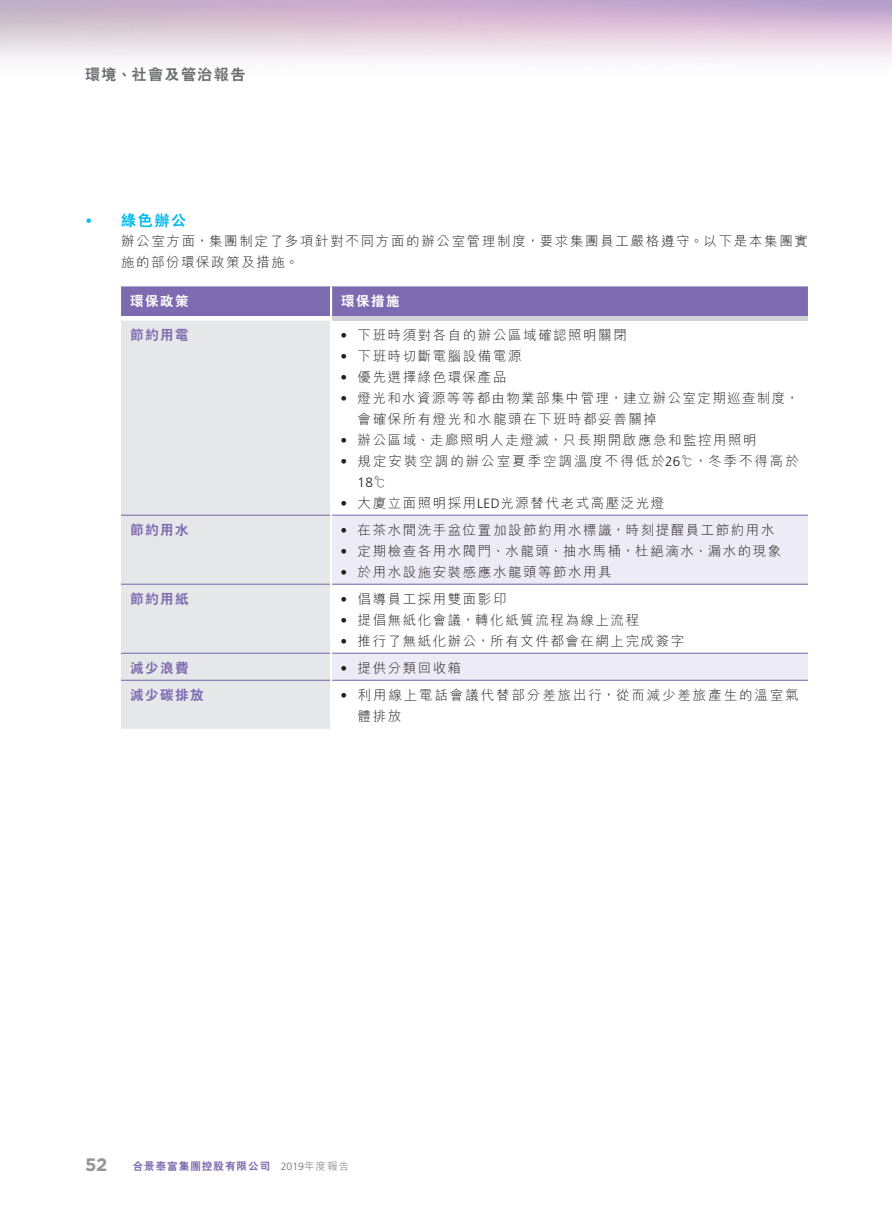
<style>
.page{position:relative;width:893px;height:1212px;background:#fff}
.page>*{position:absolute;margin:0;border:0;box-sizing:border-box;transform-origin:0 0}
.t1{font:700 18px "Gotham";color:#939598}
.t2{font:800 15px "C Hei 2 HK";letter-spacing:.1em;color:#6c6d70}
._04___H2{font:800 15px "C Hei 2 HK";color:#00baf1}
._07_IN0{font:300 13.5px/21px "M Hei HK";letter-spacing:.115em;color:#231f20}
._12___P2{font:300 13.5px/21px "M Hei HK";letter-spacing:.125em;color:#231f20}
._07_IN0-2{font:300 13.5px/21px "M Hei HK";letter-spacing:.145em;color:#231f20}
._07_IN0-3{font:300 13.5px/21px "M Hei HK";letter-spacing:.14em;color:#231f20}
._15_Table_Stub{font:800 13.5px "C Hei 2 HK";letter-spacing:.115em;color:#7c6bb0}
._01_Body_Text{font:800 13.5px "C Hei 2 HK";letter-spacing:.115em;color:#fff}
.t3{font:800 10.5px "C Hei 2 HK";letter-spacing:.1em;color:#7c6bb0}
.s1{font-family:"Gotham";font-weight:700}
.s2{font-family:"Frutiger LT Std"}
.s3{font-family:"Frutiger LT Std";font-weight:300;color:#6c6d70}
.s4{font-family:"M Hei HK";font-weight:300;color:#6c6d70}
</style>
<div class="page">
<div style="left:121px;top:321px;width:209px;height:408px;background:#e6e7e9"></div>
<svg style="left:332px;top:516px;width:476px;height:164px;fill:#edebf5"></svg>
<svg style="left:121px;top:286px;width:687px;height:35px;background:#8c7db8"></svg>
<hr style="left:121px;top:515px;width:209px;height:1px;background:#7c6bb0">
<hr style="left:332px;top:515px;width:476px;height:1px;background:#7c6bb0">
<hr style="left:121px;top:584px;width:209px;height:1px;background:#7c6bb0">
<hr style="left:332px;top:584px;width:476px;height:1px;background:#7c6bb0">
<hr style="left:121px;top:653px;width:209px;height:1px;background:#7c6bb0">
<hr style="left:332px;top:653px;width:476px;height:1px;background:#7c6bb0">
<hr style="left:121px;top:680px;width:209px;height:1px;background:#7c6bb0">
<hr style="left:332px;top:680px;width:476px;height:1px;background:#7c6bb0">
<p class="t2" style="left:85px;top:65px;width:162px">環境、社會及管治報告</p>
<p class="_04___H2" style="left:85px;top:210px;width:103px"><span class="s1">•</span> 綠色辦公</p>
<p class="_12___P2" style="left:121px;top:230px;width:689px">辦公室方面，集團制定了多項針對不同方面的辦公室管理制度，要求集團員工嚴格遵守。以下是本集團實施的部份環保政策及措施。</p>
<p class="_01_Body_Text" style="left:130px;top:292px;width:60px">環保政策</p>
<p class="_01_Body_Text" style="left:341px;top:292px;width:60px">環保措施</p>
<p class="_15_Table_Stub" style="left:130px;top:326px;width:60px">節約用電</p>
<p class="_07_IN0" style="left:341px;top:324px;width:288px"><span class="s2">•</span> 下班時須對各自的辦公區域確認照明關閉</p>
<p class="_07_IN0" style="left:341px;top:345px;width:182px"><span class="s2">•</span> 下班時切斷電腦設備電源</p>
<p class="_07_IN0" style="left:341px;top:366px;width:167px"><span class="s2">•</span> 優先選擇綠色環保產品</p>
<p class="_07_IN0" style="left:358px;top:387px;width:443px;text-indent:-17px"><span class="s2">•</span> 燈光和水資源等等都由物業部集中管理，建立辦公室定期巡查制度，會確保所有燈光和水龍頭在下班時都妥善關掉</p>
<p class="_07_IN0" style="left:341px;top:429px;width:418px"><span class="s2">•</span> 辦公區域、走廊照明人走燈滅，只長期開啟應急和監控用照明</p>
<p class="_07_IN0-2" style="left:358px;top:450px;width:443px;text-indent:-17px"><span class="s2">•</span> 規定安裝空調的辦公室夏季空調溫度不得低於<span class="s2">26</span>℃，冬季不得高於<br><span class="s2">18</span>℃</p>
<p class="_07_IN0" style="left:341px;top:492px;width:325px"><span class="s2">•</span> 大廈立面照明採用<span class="s2">LED</span>光源替代老式高壓泛光燈</p>
<p class="_15_Table_Stub" style="left:130px;top:521px;width:60px">節約用水</p>
<p class="_07_IN0" style="left:341px;top:519px;width:435px"><span class="s2">•</span> 在茶水間洗手盆位置加設節約用水標識，時刻提醒員工節約用水</p>
<p class="_07_IN0" style="left:341px;top:540px;width:442px"><span class="s2">•</span> 定期檢查各用水閥門、水龍頭、抽水馬桶，杜絕滴水、漏水的現象</p>
<p class="_07_IN0" style="left:341px;top:561px;width:273px"><span class="s2">•</span> 於用水設施安裝感應水龍頭等節水用具</p>
<p class="_15_Table_Stub" style="left:130px;top:590px;width:60px">節約用紙</p>
<p class="_07_IN0" style="left:341px;top:588px;width:167px"><span class="s2">•</span> 倡導員工採用雙面影印</p>
<p class="_07_IN0" style="left:341px;top:609px;width:300px"><span class="s2">•</span> 提倡無紙化會議，轉化紙質流程為線上流程</p>
<p class="_07_IN0" style="left:341px;top:630px;width:345px"><span class="s2">•</span> 推行了無紙化辦公，所有文件都會在網上完成簽字</p>
<p class="_15_Table_Stub" style="left:130px;top:659px;width:60px">減少浪費</p>
<p class="_07_IN0" style="left:341px;top:657px;width:122px"><span class="s2">•</span> 提供分類回收箱</p>
<p class="_15_Table_Stub" style="left:130px;top:686px;width:75px">減少碳排放</p>
<p class="_07_IN0-3" style="left:358px;top:684px;width:443px;text-indent:-17px"><span class="s2">•</span> 利用線上電話會議代替部分差旅出行，從而減少差旅產生的溫室氣體排放</p>
<h1 class="t1" style="left:85px;top:1153px;width:24px">52</h1>
<p class="t3" style="left:133px;top:1159px;width:218px">合景泰富集團控股有限公司 <span class="s3">2019</span><span class="s4">年度報告</span></p>
</div>
